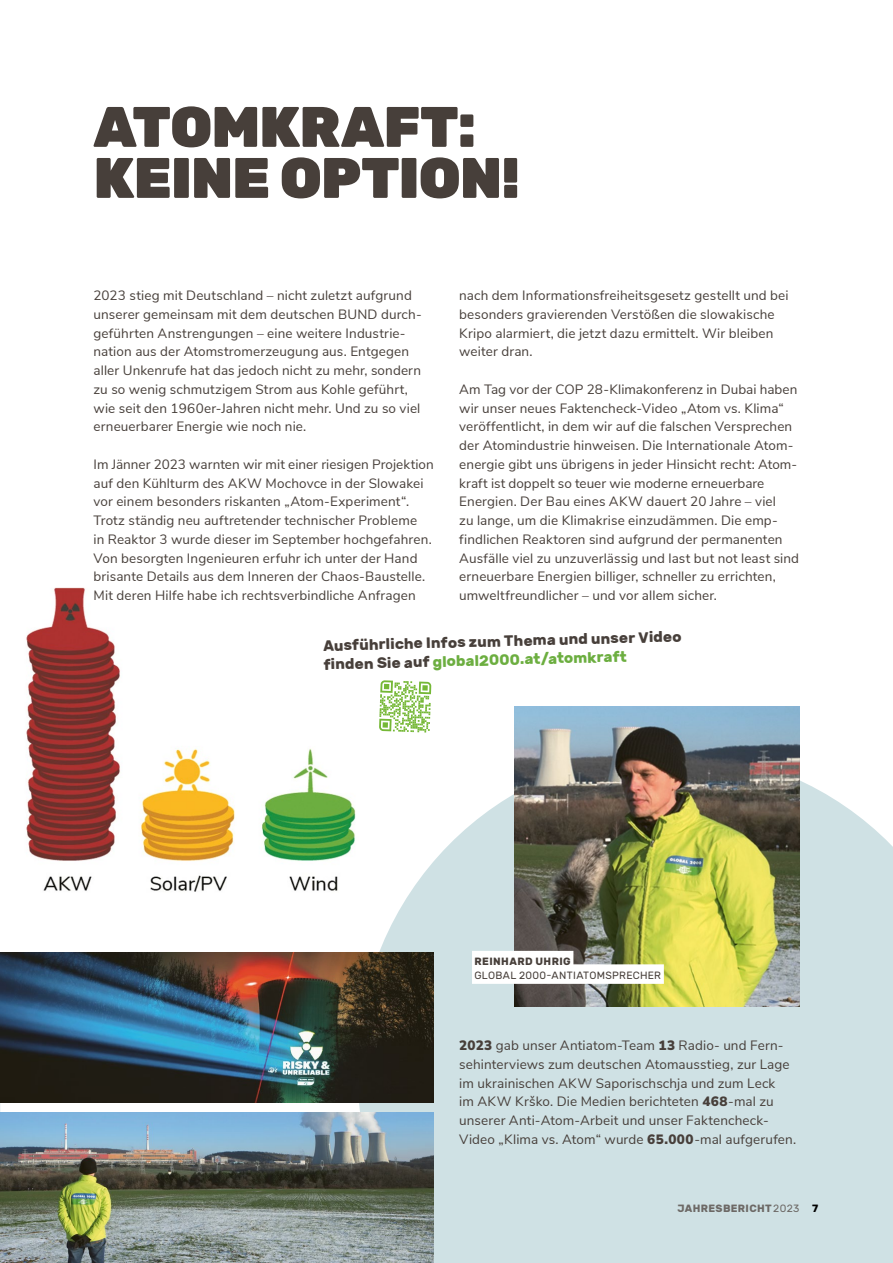
<style>
.page{position:relative;width:893px;height:1263px;background:#fff}
.page>*{position:absolute;margin:0;border:0;box-sizing:border-box;transform-origin:0 0}
.t1{font:900 57px/51px "Rubik";letter-spacing:-.015em;color:#473f3a}
.t2{font:700 15px/19px "Rubik";color:#473f3a}
.t3{font:13.5px/18.8px "Nunito Sans";letter-spacing:.01em;color:#473f3a}
.t4{font:10.5px "Rubik";letter-spacing:.03em;color:#473f3a}
.t5{font:700 10.5px "Rubik";letter-spacing:.035em;color:#6d6966}
.t6{font:700 10.5px "Rubik";letter-spacing:.04em;color:#473f3a}
.s1{color:#6cae40}
.s2{font-weight:900}
.s3{font-weight:400}
.s4{color:#000}
</style>
<div class="page">
<img style="left:26px;top:587px;width:330px;height:305px">
<svg style="left:357px;top:752px;width:536px;height:511px;background:#d5e4e7"></svg>
<svg style="left:379px;top:680px;width:53px;height:53px"></svg>
<img style="left:514px;top:707px;width:285px;height:300px">
<div style="left:472px;top:951px;width:101px;height:19px;background:#fff"></div>
<div style="left:472px;top:964px;width:192px;height:20px;background:#fff"></div>
<img style="left:0;top:952px;width:434px;height:150px">
<img style="left:0;top:1113px;width:434px;height:150px">
<h1 class="t1" style="left:94px;top:103px;width:428px">ATOMKRAFT:<br>KEINE OPTION!</h1>
<p class="t3" style="left:94px;top:285px;width:330px">2023 stieg mit Deutschland – nicht zuletzt aufgrund unserer gemeinsam mit dem deutschen BUND durch&shy;geführten Anstrengungen – eine weitere Industrie&shy;nation aus der Atomstromerzeugung aus. Entgegen aller Unkenrufe hat das jedoch nicht zu mehr, sondern zu so wenig schmutzigem Strom aus Kohle geführt, wie seit den 1960er-Jahren nicht mehr. Und zu so viel erneuerbarer Energie wie noch nie.</p>
<p class="t3" style="left:94px;top:454px;width:342px">Im Jänner 2023 warnten wir mit einer riesigen Projektion auf den Kühlturm des AKW Mochovce in der Slowakei vor einem besonders riskanten „Atom-Experiment“.<br>Trotz ständig neu auftretender technischer Probleme<br>in Reaktor 3 wurde dieser im September hochgefahren.<br>Von besorgten Ingenieuren erfuhr ich unter der Hand brisante Details aus dem Inneren der Chaos-Baustelle.<br>Mit deren Hilfe habe ich rechtsverbindliche Anfragen</p>
<p class="t3" style="left:459px;top:285px;width:331px">nach dem Informationsfreiheitsgesetz gestellt und bei besonders gravierenden Verstößen die slowakische Kripo alarmiert, die jetzt dazu ermittelt. Wir bleiben weiter dran.</p>
<p class="t3" style="left:459px;top:379px;width:341px">Am Tag vor der COP 28-Klimakonferenz in Dubai haben wir unser neues Faktencheck-Video „Atom vs. Klima“ veröffentlicht, in dem wir auf die falschen Versprechen der Atomindustrie hinweisen. Die Internationale Atom&shy;energie gibt uns übrigens in jeder Hinsicht recht: Atom&shy;kraft ist doppelt so teuer wie moderne erneuerbare Energien. Der Bau eines AKW dauert 20 Jahre – viel<br>zu lange, um die Klimakrise einzudämmen. Die emp&shy;findlichen Reaktoren sind aufgrund der permanenten Ausfälle viel zu unzuverlässig und last but not least sind erneuerbare Energien billiger, schneller zu errichten, umweltfreundlicher – und vor allem sicher.</p>
<p class="t2" style="left:323px;top:638px;width:360px;rotate:-2deg">Ausführliche Infos zum Thema und unser Video finden Sie auf <span class="s1">global2000.at/atomkraft</span></p>
<p class="t6" style="left:474px;top:955px;width:98px">REINHARD UHRIG</p>
<p class="t4" style="left:474px;top:969px;width:188px">GLOBAL 2000-ANTIATOMSPRECHER</p>
<p class="t3" style="left:459px;top:1035px;width:338px"><span class="s2">2023</span> gab unser Antiatom-Team <span class="s2">13</span> Radio- und Fern&shy;sehinterviews zum deutschen Atomausstieg, zur Lage im ukrainischen AKW Saporischschja und zum Leck<br>im AKW Krško. Die Medien berichteten <span class="s2">468</span>-mal zu unserer Anti-Atom-Arbeit und unser Faktencheck-Video „Klima vs. Atom“ wurde <span class="s2">65.000</span>-mal aufgerufen.</p>
<p class="t5" style="left:678px;top:1202px;width:142px">JAHRESBERICHT<span class="s3">2023</span> <span class="s4">7</span></p>
</div>
